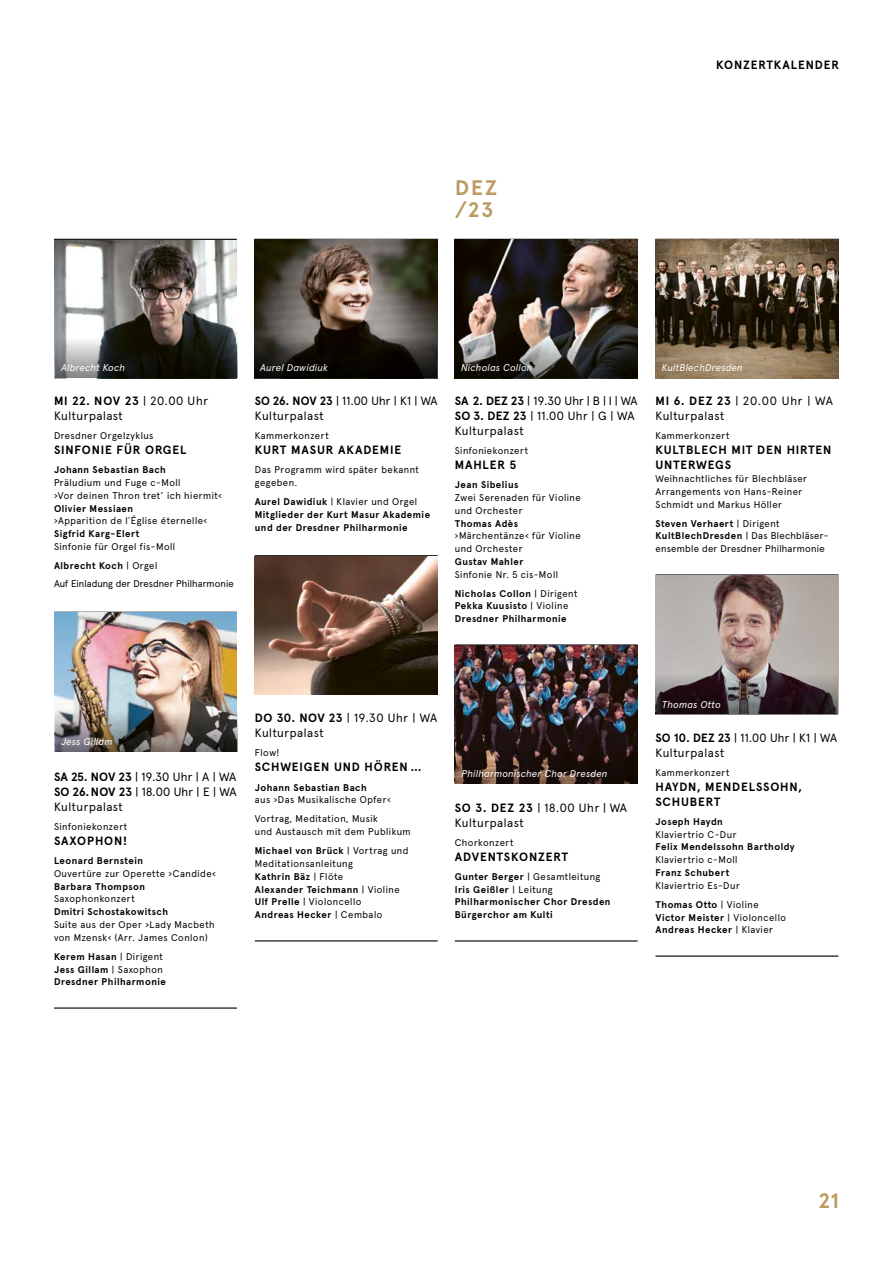
<style>
.page{position:relative;width:893px;height:1263px;background:#fff}
.page>*{position:absolute;margin:0;border:0;box-sizing:border-box;transform-origin:0 0}
.t1{font:700 21px/22.4px "Apercu Pro";letter-spacing:.095em;color:#bb9b61}
.t2{font:12px/15px "Apercu Pro";letter-spacing:.04em;color:#000}
.t3{font:700 12px/15px "Apercu Pro";letter-spacing:.065em;color:#000}
.t4{font:9.75px/12.8px "Apercu Pro";letter-spacing:.05em;color:#000}
.t5{font:700 9.75px/12.8px "Apercu Pro";letter-spacing:.05em;color:#000}
.t6{font:italic 9.75px "Apercu Pro";letter-spacing:.025em;color:#fff}
.t7{font:9.75px/12.8px "Apercu Pro";letter-spacing:.03em;color:#000}
.t8{font:9.75px/18.8px "Apercu Pro";letter-spacing:.01em;color:#000}
.s1{font-weight:700}
.s2{font-weight:400}
</style>
<div class="page">
<hr style="left:54px;top:239px;width:183px;height:1px;background:#000">
<hr style="left:255px;top:239px;width:183px;height:1px;background:#000">
<hr style="left:455px;top:239px;width:182px;height:1px;background:#000">
<hr style="left:655px;top:239px;width:184px;height:1px;background:#000">
<hr style="left:255px;top:555px;width:183px;height:1px;background:#000">
<hr style="left:255px;top:940px;width:183px;height:1px;background:#000">
<img style="left:255px;top:240px;width:183px;height:138px">
<img style="left:255px;top:556px;width:183px;height:138px">
<hr style="left:655px;top:574px;width:183px;height:1px;background:#000">
<hr style="left:655px;top:955px;width:183px;height:2px;background:#000">
<img style="left:655px;top:240px;width:184px;height:138px">
<img style="left:655px;top:576px;width:183px;height:97px">
<hr style="left:54px;top:612px;width:183px;height:1px;background:#000">
<hr style="left:54px;top:1007px;width:183px;height:1px;background:#000">
<img style="left:54px;top:240px;width:183px;height:138px">
<img style="left:54px;top:613px;width:183px;height:138px">
<hr style="left:455px;top:644px;width:183px;height:1px;background:#000">
<hr style="left:455px;top:940px;width:183px;height:1px;background:#000">
<img style="left:455px;top:240px;width:183px;height:138px">
<img style="left:455px;top:645px;width:183px;height:98px">
<svg style="left:55px;top:337px;width:182px;height:41px;background:#3b3c37"></svg>
<svg style="left:254px;top:337px;width:183px;height:41px;background:#1b1713"></svg>
<img style="left:55px;top:711px;width:182px;height:41px">
<svg style="left:655px;top:673px;width:183px;height:41px;background:#4e4145"></svg>
<svg style="left:455px;top:337px;width:182px;height:41px;background:#41403c"></svg>
<svg style="left:455px;top:743px;width:183px;height:41px;background:#2d1d17"></svg>
<h1 class="t1" style="left:455px;top:175px;width:44px">DEZ /23</h1>
<p class="t3" style="left:716px;top:56px;width:124px">KONZERTKALENDER</p>
<p class="t6" style="left:61px;top:360px;width:66px">Albrecht Koch</p>
<p class="t6" style="left:260px;top:360px;width:69px">Aurel Dawidiuk</p>
<p class="t2" style="left:54px;top:392px;width:156px"><span class="s1">MI 22. NOV 23</span> | 20.00 Uhr<br>Kulturpalast</p>
<p class="t4" style="left:54px;top:429px;width:101px">Dresdner Orgelzyklus</p>
<p class="t3" style="left:54px;top:442px;width:134px">SINFONIE FÜR ORGEL</p>
<p class="t5" style="left:54px;top:463px;width:113px">Johann Sebastian Bach</p>
<p class="t4" style="left:54px;top:475px;width:169px">Präludium und Fuge c-Moll<br>›Vor deinen Thron tret’ ich hiermit‹</p>
<p class="t5" style="left:54px;top:501px;width:81px">Olivier Messiaen</p>
<p class="t4" style="left:54px;top:514px;width:155px">›Apparition de l´Église éternelle‹</p>
<p class="t5" style="left:54px;top:527px;width:87px">Sigfrid Karg-Elert</p>
<p class="t8" style="left:54px;top:536px;width:181px">Sinfonie für Orgel fis-Moll<br><span class="s1">Albrecht Koch</span> | Orgel<br>Auf Einladung der Dresdner Philharmonie</p>
<p class="t2" style="left:255px;top:392px;width:184px"><span class="s1">SO 26. NOV 23</span> | 11.00 Uhr | K1 | WA<br>Kulturpalast</p>
<p class="t4" style="left:255px;top:429px;width:76px">Kammerkonzert</p>
<p class="t3" style="left:255px;top:442px;width:148px">KURT MASUR AKADEMIE</p>
<p class="t4" style="left:255px;top:463px;width:166px">Das Programm wird später bekannt gegeben.</p>
<p class="t5" style="left:255px;top:495px;width:177px">Aurel Dawidiuk <span class="s2">| Klavier und Orgel<br></span>Mitglieder der Kurt Masur Akademie und der Dresdner Philharmonie</p>
<p class="t6" style="left:461px;top:360px;width:73px">Nicholas Collon</p>
<p class="t2" style="left:455px;top:392px;width:184px"><span class="s1">SA 2. DEZ 23</span> | 19.30 Uhr | B | I | WA<br><span class="s1">SO 3. DEZ 23</span> | 11.00 Uhr | G | WA<br>Kulturpalast</p>
<p class="t4" style="left:455px;top:444px;width:75px">Sinfoniekonzert</p>
<p class="t3" style="left:455px;top:457px;width:63px">MAHLER 5</p>
<p class="t5" style="left:455px;top:478px;width:65px">Jean Sibelius</p>
<p class="t4" style="left:455px;top:490px;width:128px">Zwei Serenaden für Violine und Orchester</p>
<p class="t5" style="left:455px;top:516px;width:65px">Thomas Adès</p>
<p class="t4" style="left:455px;top:529px;width:127px">›Märchentänze‹ für Violine und Orchester</p>
<p class="t5" style="left:455px;top:554px;width:70px">Gustav Mahler</p>
<p class="t4" style="left:455px;top:564px;width:124px;line-height:19.2px">Sinfonie Nr. 5 cis-Moll<br><span class="s1">Nicholas Collon</span> | Dirigent</p>
<p class="t5" style="left:455px;top:599px;width:115px">Pekka Kuusisto <span class="s2">| Violine<br></span>Dresdner Philharmonie</p>
<p class="t6" style="left:662px;top:360px;width:82px">KultBlechDresden</p>
<p class="t2" style="left:655px;top:392px;width:179px"><span class="s1">MI 6. DEZ 23</span> | 20.00 Uhr | WA<br>Kulturpalast</p>
<p class="t4" style="left:655px;top:429px;width:76px">Kammerkonzert</p>
<p class="t3" style="left:655px;top:442px;width:177px">KULTBLECH MIT DEN HIRTEN<br>UNTERWEGS</p>
<p class="t4" style="left:655px;top:471px;width:153px">Weihnachtliches für Blechbläser<br>Arrangements von Hans-Reiner<br>Schmidt und Markus Höller</p>
<p class="t7" style="left:655px;top:516px;width:175px"><span class="s1">Steven Verhaert</span> | Dirigent<br><span class="s1">KultBlechDresden</span> | Das Blechbläser&shy;ensemble der Dresdner Philharmonie</p>
<p class="t6" style="left:61px;top:734px;width:53px">Jess Gillam</p>
<p class="t2" style="left:54px;top:768px;width:184px;text-align:justify"><span class="s1">SA 25. NOV 23</span> | 19.30 Uhr | A | WA <span class="s1">SO 26.NOV 23</span> | 18.00 Uhr | E | WA Kulturpalast</p>
<p class="t4" style="left:54px;top:819px;width:75px">Sinfoniekonzert</p>
<p class="t3" style="left:54px;top:832px;width:75px">SAXOPHON!</p>
<p class="t5" style="left:54px;top:854px;width:91px">Leonard Bernstein</p>
<p class="t4" style="left:54px;top:866px;width:163px">Ouvertüre zur Operette ›Candide‹</p>
<p class="t5" style="left:54px;top:879px;width:93px">Barbara Thompson</p>
<p class="t4" style="left:54px;top:892px;width:83px">Saxophonkonzert</p>
<p class="t5" style="left:54px;top:905px;width:116px">Dmitri Schostakowitsch</p>
<p class="t4" style="left:54px;top:917px;width:162px">Suite aus der Oper ›Lady Macbeth von Mzensk‹ (Arr. James Conlon)</p>
<p class="t5" style="left:54px;top:949px;width:113px">Kerem Hasan <span class="s2">| Dirigent<br></span>Jess Gillam <span class="s2">| Saxophon<br></span>Dresdner Philharmonie</p>
<p class="t2" style="left:255px;top:710px;width:184px"><span class="s1">DO 30. NOV 23</span> | 19.30 Uhr | WA<br>Kulturpalast</p>
<p class="t4" style="left:255px;top:746px;width:26px">Flow!</p>
<p class="t3" style="left:255px;top:759px;width:168px">SCHWEIGEN UND HÖREN …</p>
<p class="t5" style="left:255px;top:780px;width:113px">Johann Sebastian Bach</p>
<p class="t4" style="left:255px;top:789px;width:137px;line-height:19.2px">aus ›Das Musikalische Opfer‹<br>Vortrag, Meditation, Musik</p>
<p class="t4" style="left:255px;top:821px;width:157px;line-height:19.2px">und Austausch mit dem Publikum<br><span class="s1">Michael von Brück</span> | Vortrag und</p>
<p class="t4" style="left:255px;top:856px;width:146px">Meditationsanleitung<br><span class="s1">Kathrin Bäz</span> | Flöte<br><span class="s1">Alexander Teichmann</span> | Violine<br><span class="s1">Ulf Prelle</span> | Violoncello<br><span class="s1">Andreas Hecker</span> | Cembalo</p>
<p class="t6" style="left:461px;top:766px;width:147px">Philharmonischer Chor Dresden</p>
<p class="t2" style="left:455px;top:799px;width:174px"><span class="s1">SO 3. DEZ 23</span> | 18.00 Uhr | WA<br>Kulturpalast</p>
<p class="t4" style="left:455px;top:835px;width:60px">Chorkonzert</p>
<p class="t3" style="left:455px;top:848px;width:115px">ADVENTSKONZERT</p>
<p class="t5" style="left:455px;top:869px;width:157px">Gunter Berger <span class="s2">| Gesamtleitung<br></span>Iris Geißler <span class="s2">| Leitung<br></span>Philharmonischer Chor Dresden<br>Bürgerchor am Kulti</p>
<p class="t6" style="left:662px;top:697px;width:60px">Thomas Otto</p>
<p class="t2" style="left:655px;top:729px;width:183px"><span class="s1">SO 10. DEZ 23</span> | 11.00 Uhr | K1 | WA<br>Kulturpalast</p>
<p class="t4" style="left:655px;top:765px;width:76px">Kammerkonzert</p>
<p class="t3" style="left:655px;top:778px;width:148px">HAYDN, MENDELSSOHN,<br>SCHUBERT</p>
<p class="t5" style="left:655px;top:814px;width:69px">Joseph Haydn</p>
<p class="t4" style="left:655px;top:827px;width:83px">Klaviertrio C-Dur</p>
<p class="t5" style="left:655px;top:840px;width:141px">Felix Mendelssohn Bartholdy</p>
<p class="t4" style="left:655px;top:853px;width:84px">Klaviertrio c-Moll</p>
<p class="t5" style="left:655px;top:865px;width:75px">Franz Schubert</p>
<p class="t4" style="left:655px;top:875px;width:105px;line-height:19.2px">Klaviertrio Es-Dur<br><span class="s1">Thomas Otto</span> | Violine</p>
<p class="t5" style="left:655px;top:910px;width:132px">Victor Meister <span class="s2">| Violoncello<br></span>Andreas Hecker <span class="s2">| Klavier</span></p>
<h1 class="t1" style="left:819px;top:1188px;width:21px">21</h1>
</div>
